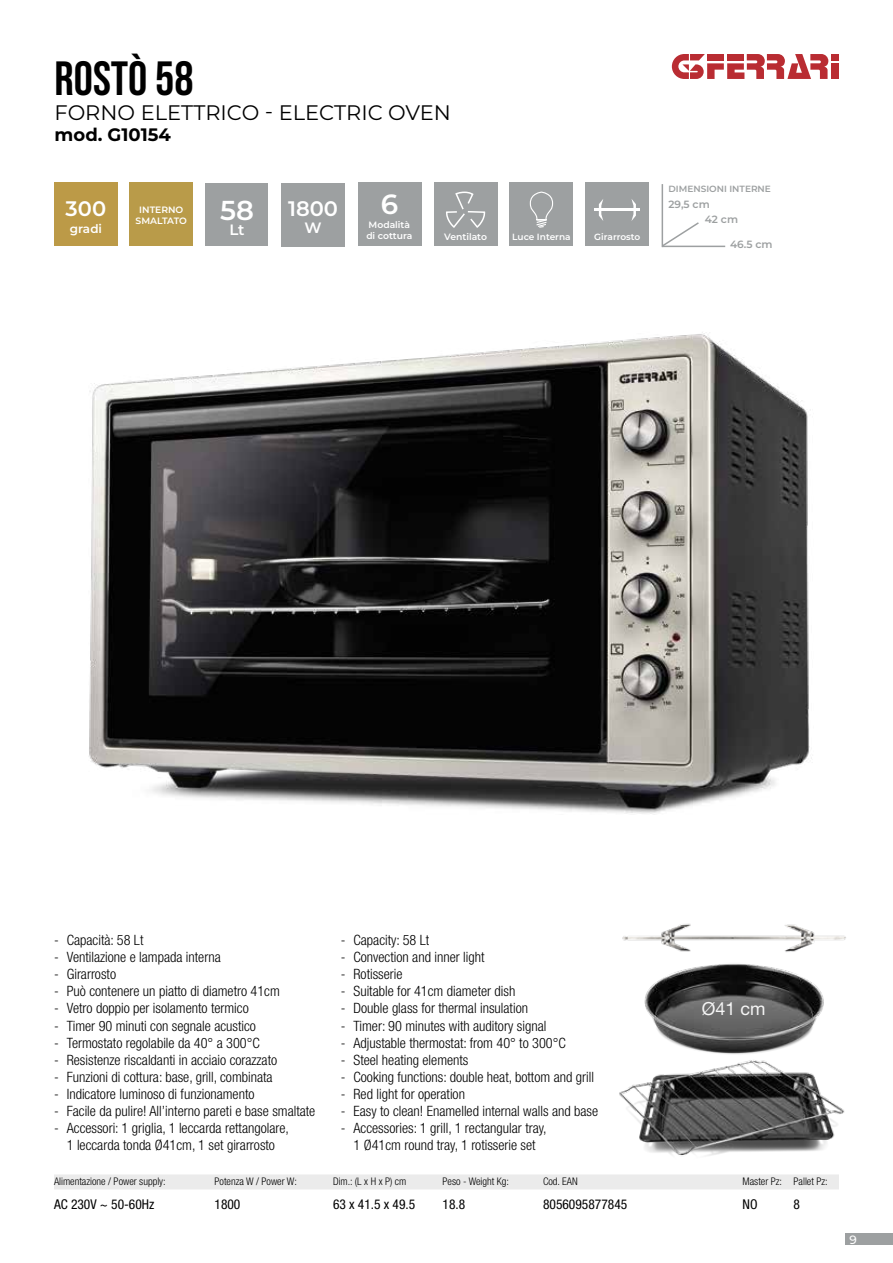
<style>
.page{position:relative;width:893px;height:1263px;background:#fff}
.page>*{position:absolute;margin:0;border:0;box-sizing:border-box;transform-origin:0 0}
.t1{font:48px "Bebas Neue";color:#000}
.t2{font:600 27.75px "Montserrat";color:#fff}
.t3{font:600 27.3px "Montserrat";color:#fff}
.t4{font:21px "Montserrat";color:#000}
.t5{font:600 21px "Montserrat";color:#fff}
.t6{font:700 18px "Montserrat";color:#000}
.t7{font:18px "Helvetica Neue LT Std";color:#f5f5f5}
.t8{font:600 15px "Montserrat";color:#fff}
.t9{font:300 condensed 14.25px/17.1px "Helvetica Neue LT Std";color:#000;text-align:center}
.t10{font:condensed 13.5px "Helvetica Neue LT Std";color:#000}
.t11{font:600 12px "Montserrat";color:#fff}
.t12{font:500 12px "Montserrat";color:#fff}
.t13{font:300 condensed 10.5px "Helvetica Neue LT Std";color:#000}
.t14{font:600 10.5px "Montserrat";color:#9da0a1}
.t15{font:600 9.15px/11.1px "Montserrat";color:#fff;text-align:center}
.t16{font:600 9px "Montserrat";color:#fff}
.t17{font:600 9px "Montserrat";color:#9da0a1}
</style>
<div class="page">
<div style="left:845px;top:1233px;width:48px;height:12px;background:#9da0a1"></div>
<div style="left:831px;top:63px;width:8px;height:16px;background:#b92c32"></div>
<div style="left:831px;top:54px;width:8px;height:6px;background:#b92c32"></div>
<svg style="left:672px;top:54px;width:156px;height:25px"></svg>
<img style="left:89px;top:332px;width:723px;height:483px">
<img style="left:622px;top:923px;width:224px;height:29px">
<div style="left:54px;top:1174px;width:785px;height:15px;background:#ebebeb"></div>
<div style="left:510px;top:183px;width:63px;height:63px;background:#9da0a1"></div>
<svg style="left:529px;top:192px;width:25px;height:36px"></svg>
<div style="left:586px;top:183px;width:63px;height:63px;background:#9da0a1"></div>
<svg style="left:599px;top:199px;width:4px;height:22px"></svg>
<svg style="left:631px;top:199px;width:5px;height:22px"></svg>
<hr style="left:595px;top:209px;width:45px;height:2px;background:#fff">
<hr style="left:662px;top:184px;width:1px;height:63px;background:#9da0a1">
<svg style="left:661px;top:221px;width:39px;height:27px"></svg>
<hr style="left:662px;top:246px;width:63px;height:1px;background:#9da0a1">
<div style="left:206px;top:183px;width:62px;height:63px;background:#9da0a1"></div>
<div style="left:281px;top:183px;width:64px;height:63px;background:#9da0a1"></div>
<div style="left:130px;top:183px;width:63px;height:63px;background:#b99b49"></div>
<img style="left:644px;top:963px;width:180px;height:76px">
<img style="left:619px;top:1039px;width:226px;height:117px">
<div style="left:434px;top:183px;width:63px;height:63px;background:#9da0a1"></div>
<svg style="left:446px;top:191px;width:40px;height:37px"></svg>
<div style="left:358px;top:183px;width:63px;height:63px;background:#9da0a1"></div>
<div style="left:54px;top:182px;width:64px;height:64px;background:#bc9a47"></div>
<h1 class="t1" style="left:55px;top:51px;width:140px">ROSTÒ 58</h1>
<h3 class="t4" style="left:55px;top:98px;width:398px">FORNO ELETTRICO - ELECTRIC OVEN</h3>
<p class="t6" style="left:55px;top:122px;width:118px">mod. G10154</p>
<h3 class="t5" style="left:66px;top:194px;width:42px">300</h3>
<p class="t11" style="left:70px;top:220px;width:34px">gradi</p>
<p class="t15" style="left:136px;top:204px;width:53px">INTERNO<br>SMALTATO</p>
<h3 class="t3" style="left:220px;top:191px;width:35px">58</h3>
<p class="t8" style="left:229px;top:219px;width:17px">Lt</p>
<h3 class="t5" style="left:288px;top:194px;width:51px">1800</h3>
<p class="t8" style="left:305px;top:217px;width:19px">W</p>
<h2 class="t2" style="left:381px;top:184px;width:19px">6</h2>
<p class="t15" style="left:366px;top:219px;width:48px;text-align:left">Modalità di cottura</p>
<p class="t15" style="left:444px;top:231px;width:44px">Ventilato</p>
<p class="t16" style="left:512px;top:230px;width:60px">Luce Interna</p>
<p class="t16" style="left:594px;top:230px;width:48px">Girarrosto</p>
<p class="t17" style="left:668px;top:182px;width:104px">DIMENSIONI INTERNE</p>
<p class="t14" style="left:705px;top:212px;width:35px">42 cm</p>
<p class="t14" style="left:668px;top:197px;width:43px">29,5 cm</p>
<p class="t14" style="left:730px;top:236px;width:44px">46.5 cm</p>
<p class="t9" style="left:54px;top:931px;width:91px">- Capacità: 58 Lt</p>
<p class="t9" style="left:54px;top:948px;width:168px">- Ventilazione e lampada interna</p>
<p class="t9" style="left:54px;top:965px;width:64px">- Girarrosto</p>
<p class="t9" style="left:54px;top:983px;width:227px">- Può contenere un piatto di diametro 41cm</p>
<p class="t9" style="left:54px;top:1000px;width:196px">- Vetro doppio per isolamento termico</p>
<p class="t9" style="left:54px;top:1017px;width:204px">- Timer 90 minuti con segnale acustico</p>
<p class="t9" style="left:54px;top:1034px;width:207px">- Termostato regolabile da 40° a 300°C</p>
<p class="t9" style="left:54px;top:1051px;width:225px">- Resistenze riscaldanti in acciaio corazzato</p>
<p class="t9" style="left:54px;top:1068px;width:220px">- Funzioni di cottura: base, grill, combinata</p>
<p class="t9" style="left:54px;top:1085px;width:202px">- Indicatore luminoso di funzionamento</p>
<p class="t9" style="left:54px;top:1102px;width:263px">- Facile da pulire! All’interno pareti e base smaltate</p>
<p class="t9" style="left:54px;top:1119px;width:236px">- Accessori: 1 griglia, 1 leccarda rettangolare,<br>1 leccarda tonda Ø41cm, 1 set girarrosto</p>
<p class="t9" style="left:341px;top:931px;width:90px">- Capacity: 58 Lt</p>
<p class="t9" style="left:341px;top:948px;width:145px">- Convection and inner light</p>
<p class="t9" style="left:341px;top:965px;width:63px">- Rotisserie</p>
<p class="t9" style="left:341px;top:983px;width:176px">- Suitable for 41cm diameter dish</p>
<p class="t9" style="left:341px;top:1000px;width:189px">- Double glass for thermal insulation</p>
<p class="t9" style="left:341px;top:1017px;width:207px">- Timer: 90 minutes with auditory signal</p>
<p class="t9" style="left:341px;top:1034px;width:227px">- Adjustable thermostat: from 40° to 300°C</p>
<p class="t9" style="left:341px;top:1051px;width:129px">- Steel heating elements</p>
<p class="t9" style="left:341px;top:1068px;width:255px">- Cooking functions: double heat, bottom and grill</p>
<p class="t9" style="left:341px;top:1085px;width:126px">- Red light for operation</p>
<p class="t9" style="left:341px;top:1102px;width:259px">- Easy to clean! Enamelled internal walls and base</p>
<p class="t9" style="left:341px;top:1119px;width:207px">- Accessories: 1 grill, 1 rectangular tray,<br>1 Ø41cm round tray, 1 rotisserie set</p>
<p class="t7" style="left:702px;top:997px;width:65px">Ø41 cm</p>
<p class="t13" style="left:54px;top:1175px;width:113px">Alimentazione / Power supply:</p>
<p class="t13" style="left:215px;top:1175px;width:84px">Potenza W / Power W:</p>
<p class="t13" style="left:333px;top:1175px;width:75px">Dim.: (L x H x P) cm</p>
<p class="t13" style="left:443px;top:1175px;width:68px">Peso - Weight Kg:</p>
<p class="t13" style="left:543px;top:1175px;width:36px">Cod. EAN</p>
<p class="t13" style="left:743px;top:1175px;width:87px">Master Pz: Pallet Pz:</p>
<p class="t10" style="left:54px;top:1196px;width:102px">AC 230V ~ 50-60Hz</p>
<p class="t10" style="left:215px;top:1196px;width:27px">1800</p>
<p class="t10" style="left:333px;top:1196px;width:84px">63 x 41.5 x 49.5</p>
<p class="t10" style="left:443px;top:1196px;width:24px">18.8</p>
<p class="t10" style="left:543px;top:1196px;width:86px">8056095877845</p>
<p class="t10" style="left:742px;top:1196px;width:17px">NO</p>
<p class="t10" style="left:794px;top:1196px;width:8px">8</p>
<p class="t12" style="left:850px;top:1231px;width:9px">9</p>
</div>
